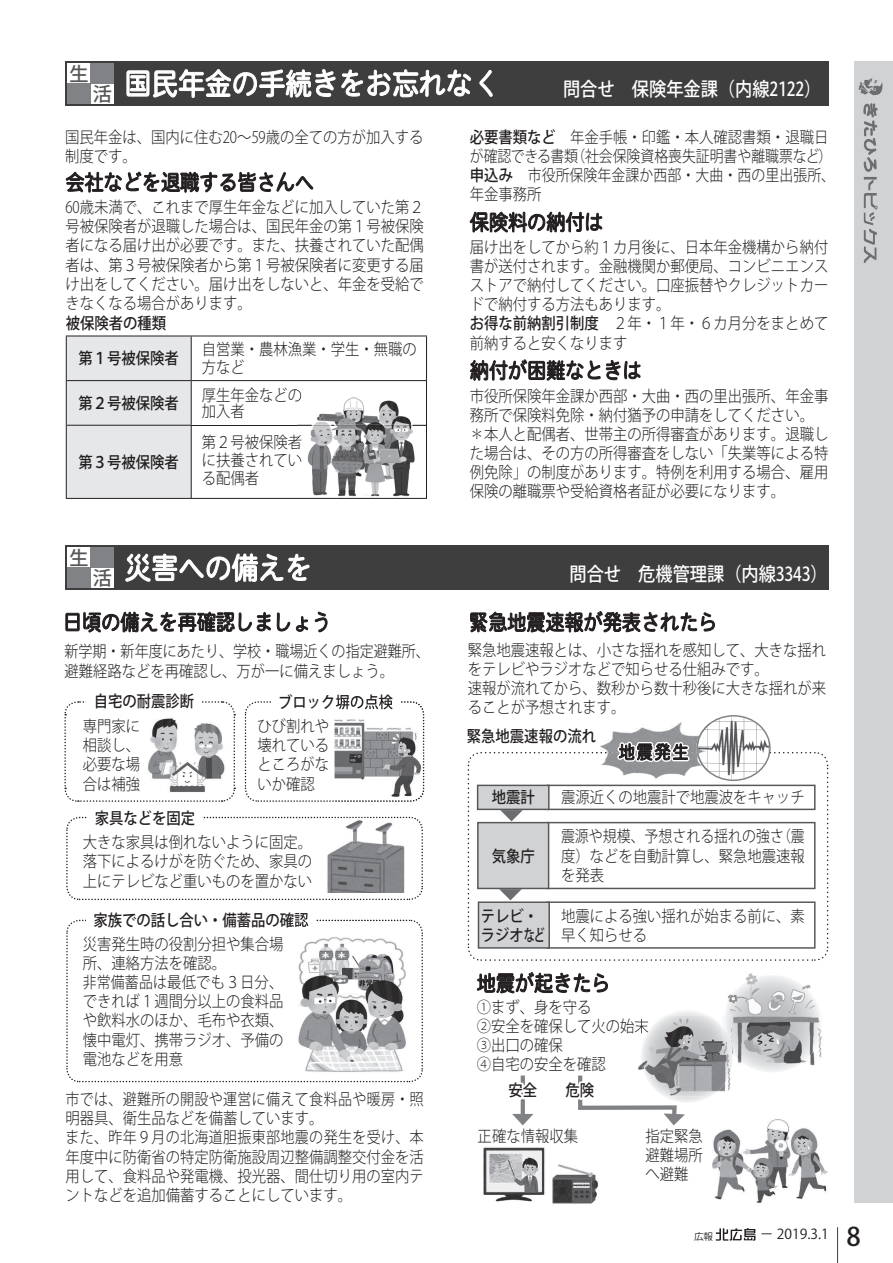
<style>
.page{position:relative;width:893px;height:1263px;background:#fff}
.page>*{position:absolute;margin:0;border:0;box-sizing:border-box;transform-origin:0 0}
.t1{font:19.05px "Koz Go Pro Medium 90 msp RKSJ H";color:#fff;scale:.9 1}
.t2{font:19.05px "Koz Go Pro Medium 90 msp RKSJ H";color:#57585a}
.t3{font:15.9px/19px "Koz Go Pro Light 90 msp RKSJ H";color:#231f20;scale:.9 1}
.t4{font:15.9px/19px "Koz Go Pro Light 90 msp RKSJ H";color:#231f20;scale:.88 1}
.t5{font:15.9px/19px "Koz Go Pro Medium 90 msp RKSJ H";color:#231f20;scale:.9 1}
.t6{font:15.9px/19px "Koz Go Pro Light 90 msp RKSJ H";color:#231f20;text-align:justify;scale:.87 1}
.t7{font:13.8px "Koz Go Pro Regular 90 msp RKSJ H";color:#231f20}
.t8{font:9.6px "Koz Go Pro Regular 90 msp RKSJ H";color:#231f20}
.s1{font-family:"Koz Go Pro Medium 90 msp RKSJ H"}
.s2{font-family:"Koz Go Pro Medium 90 msp RKSJ H";font-size:25.5px}
</style>
<div class="page">
<div style="left:854px;top:61px;width:38px;height:1142px;background:#d1d2d4"></div>
<svg style="left:863px;top:103px;width:14px;height:160px"></svg>
<svg style="left:858px;top:78px;width:25px;height:17px"></svg>
<svg style="left:64px;top:701px;width:172px;height:101px"></svg>
<div style="left:116px;top:546px;width:713px;height:44px;background:#3e3e3f"></div>
<svg style="left:125px;top:553px;width:185px;height:29px"></svg>
<div style="left:65px;top:546px;width:51px;height:44px;background:linear-gradient(to right,#3e3e3f,#3e3e3f)"></div>
<div style="left:67px;top:548px;width:24px;height:20px;background:#fff"></div>
<div style="left:91px;top:568px;width:23px;height:20px;background:#fff"></div>
<div style="left:91px;top:548px;width:23px;height:20px;background:#808285"></div>
<div style="left:67px;top:568px;width:24px;height:20px;background:#808285"></div>
<div style="left:116px;top:61px;width:713px;height:45px;background:#3e3e3f"></div>
<svg style="left:127px;top:69px;width:366px;height:29px"></svg>
<div style="left:65px;top:61px;width:51px;height:45px;background:#3e3e3f"></div>
<div style="left:67px;top:63px;width:24px;height:20px;background:#fff"></div>
<div style="left:91px;top:83px;width:23px;height:21px;background:#fff"></div>
<div style="left:91px;top:63px;width:23px;height:20px;background:#808285"></div>
<div style="left:67px;top:83px;width:24px;height:21px;background:#808285"></div>
<svg style="left:66px;top:171px;width:247px;height:22px"></svg>
<svg style="left:470px;top:359px;width:171px;height:22px"></svg>
<svg style="left:470px;top:211px;width:132px;height:22px"></svg>
<hr style="left:66px;top:498px;width:361px;height:1px;background:#231f20">
<svg style="left:470px;top:611px;width:245px;height:22px"></svg>
<div style="left:87px;top:693px;width:114px;height:16px;background:#fff"></div>
<svg style="left:66px;top:612px;width:261px;height:21px"></svg>
<img style="left:144px;top:714px;width:82px;height:81px">
<svg style="left:244px;top:701px;width:180px;height:101px"></svg>
<img style="left:410px;top:701px;width:13px;height:101px">
<img style="left:334px;top:701px;width:66px;height:9px">
<img style="left:334px;top:699px;width:59px;height:10px">
<svg style="left:66px;top:816px;width:357px;height:85px"></svg>
<img style="left:483px;top:1147px;width:62px;height:55px">
<img style="left:552px;top:1164px;width:47px;height:40px">
<img style="left:712px;top:1125px;width:116px;height:78px">
<svg style="left:66px;top:336px;width:361px;height:162px"></svg>
<img style="left:297px;top:425px;width:129px;height:1px">
<img style="left:426px;top:426px;width:1px;height:71px">
<img style="left:297px;top:388px;width:4px;height:15px">
<img style="left:297px;top:434px;width:5px;height:15px">
<img style="left:297px;top:452px;width:4px;height:15px">
<svg style="left:66px;top:920px;width:357px;height:162px"></svg>
<div style="left:86px;top:912px;width:230px;height:16px;background:#fff"></div>
<img style="left:293px;top:919px;width:116px;height:157px">
<img style="left:317px;top:920px;width:90px;height:1px">
<img style="left:293px;top:919px;width:23px;height:9px">
<img style="left:293px;top:918px;width:15px;height:9px">
<svg style="left:467px;top:715px;width:362px;height:410px"></svg>
<img style="left:727px;top:1033px;width:5px;height:20px">
<svg style="left:716px;top:1228px;width:39px;height:13px"></svg>
<hr style="left:837px;top:1227px;width:1px;height:35px;background:#3e3e3f">
<p class="t2" style="left:69px;top:66px;width:21px">生</p>
<p class="t2" style="left:93px;top:87px;width:21px">活</p>
<p class="t3" style="left:65px;top:129px;width:400px">国民年金は、国内に住む20～59歳の全ての方が加入する制度です。</p>
<p class="t3" style="left:65px;top:200px;width:400px;text-align:justify">60歳未満で、これまで厚生年金などに加入していた第２号被保険者が退職した場合は、国民年金の第１号被保険者になる届け出が必要です。また、扶養されていた配偶者は、第３号被保険者から第１号被保険者に変更する届け出をしてください。届け出をしないと、年金を受給できなくなる場合があります。</p>
<p class="t5" style="left:66px;top:316px;width:113px">被保険者の種類</p>
<p class="t5" style="left:79px;top:351px;width:113px">第１号被保険者</p>
<p class="t3" style="left:202px;top:343px;width:240px;line-height:18px">自営業・農林漁業・学生・無職の方など</p>
<p class="t5" style="left:79px;top:396px;width:113px">第２号被保険者</p>
<p class="t3" style="left:202px;top:390px;width:113px;line-height:15.9px">厚生年金などの加入者</p>
<p class="t5" style="left:79px;top:455px;width:113px">第３号被保険者</p>
<p class="t3" style="left:202px;top:435px;width:113px;line-height:18px;text-align:justify">第２号被保険者に扶養されている配偶者</p>
<p class="t2" style="left:69px;top:551px;width:21px">生</p>
<p class="t2" style="left:93px;top:571px;width:21px">活</p>
<p class="t4" style="left:64px;top:644px;width:417px">新学期・新年度にあたり、学校・職場近くの指定避難所、避難経路などを再確認し、万が一に備えましょう。</p>
<p class="t5" style="left:94px;top:694px;width:113px">自宅の耐震診断</p>
<p class="t5" style="left:278px;top:694px;width:129px">ブロック塀の点検</p>
<p class="t3" style="left:83px;top:719px;width:65px;text-align:justify">専門家に相談し、必要な場合は補強</p>
<p class="t3" style="left:257px;top:719px;width:81px;text-align:justify">ひび割れや壊れているところがないか確認</p>
<p class="t5" style="left:95px;top:811px;width:113px">家具などを固定</p>
<p class="t3" style="left:83px;top:835px;width:256px;text-align:justify">大きな家具は倒れないように固定。落下によるけがを防ぐため、家具の上にテレビなど重いものを置かない</p>
<p class="t5" style="left:93px;top:912px;width:240px">家族での話し合い・備蓄品の確認</p>
<p class="t3" style="left:83px;top:937px;width:225px">災害発生時の役割分担や集合場所、連絡方法を確認。<br>非常備蓄品は最低でも３日分、できれば１週間分以上の食料品や飲料水のほか、毛布や衣類、懐中電灯、携帯ラジオ、予備の電池などを用意</p>
<p class="t4" style="left:65px;top:1092px;width:409px">市では、避難所の開設や運営に備えて食料品や暖房・照明器具、衛生品などを備蓄しています。<br>また、昨年９月の北海道胆振東部地震の発生を受け、本年度中に防衛省の特定防衛施設周辺整備調整交付金を活用して、食料品や発電機、投光器、間仕切り用の室内テントなどを追加備蓄することにしています。</p>
<p class="t1" style="left:563px;top:82px;width:288px">問合せ　保険年金課（内線2122）</p>
<p class="t3" style="left:470px;top:129px;width:407px"><span class="s1">必要書類など</span>　年金手帳・印鑑・本人確認書類・退職日が確認できる書類（社会保険資格喪失証明書や離職票など）<span class="s1">申込み</span> 市役所保険年金課か西部・大曲・西の里出張所、年金事務所</p>
<p class="t3" style="left:470px;top:240px;width:400px">届け出をしてから約１カ月後に、日本年金機構から納付書が送付されます。金融機関か郵便局、コンビニエンスストアで納付してください。口座振替やクレジットカードで納付する方法もあります。<br><span class="s1">お得な前納割引制度</span>　２年・１年・６カ月分をまとめて前納すると安くなります</p>
<p class="t3" style="left:470px;top:388px;width:400px">市役所保険年金課か西部・大曲・西の里出張所、年金事務所で保険料免除・納付猶予の申請をしてください。＊本人と配偶者、世帯主の所得審査があります。退職した場合は、その方の所得審査をしない「失業等による特例免除」の制度があります。特例を利用する場合、雇用保険の離職票や受給資格者証が必要になります。</p>
<p class="t1" style="left:569px;top:567px;width:288px">問合せ　危機管理課（内線3343）</p>
<p class="t3" style="left:468px;top:642px;width:400px">緊急地震速報とは、小さな揺れを感知して、大きな揺れをテレビやラジオなどで知らせる仕組みです。<br>速報が流れてから、数秒から数十秒後に大きな揺れが来ることが予想されます。</p>
<p class="t5" style="left:467px;top:729px;width:145px">緊急地震速報の流れ</p>
<p class="t5" style="left:492px;top:790px;width:49px">地震計</p>
<p class="t5" style="left:492px;top:848px;width:49px">気象庁</p>
<p class="t5" style="left:481px;top:908px;width:73px">テレビ・ラジオなど</p>
<p class="t3" style="left:561px;top:790px;width:272px">震源近くの地震計で地震波をキャッチ</p>
<p class="t6" style="left:561px;top:829px;width:282px">震源や規模、予想される揺れの強さ（震度）などを自動計算し、緊急地震速報を発表</p>
<p class="t3" style="left:561px;top:908px;width:272px">地震による強い揺れが始まる前に、素早く知らせる</p>
<p class="t3" style="left:477px;top:1000px;width:193px">①まず、身を守る<br>②安全を確保して火の始末<br>③出口の確保<br>④自宅の安全を確認</p>
<p class="t5" style="left:508px;top:1083px;width:33px">安全</p>
<p class="t5" style="left:565px;top:1083px;width:33px">危険</p>
<p class="t3" style="left:478px;top:1128px;width:113px">正確な情報収集</p>
<p class="t3" style="left:645px;top:1128px;width:65px;text-align:justify">指定緊急避難場所へ避難</p>
<p class="t8" style="left:694px;top:1233px;width:21px">広報</p>
<p class="t7" style="left:760px;top:1229px;width:103px">－ 2019.3.1 <span class="s2">8</span></p>
</div>
